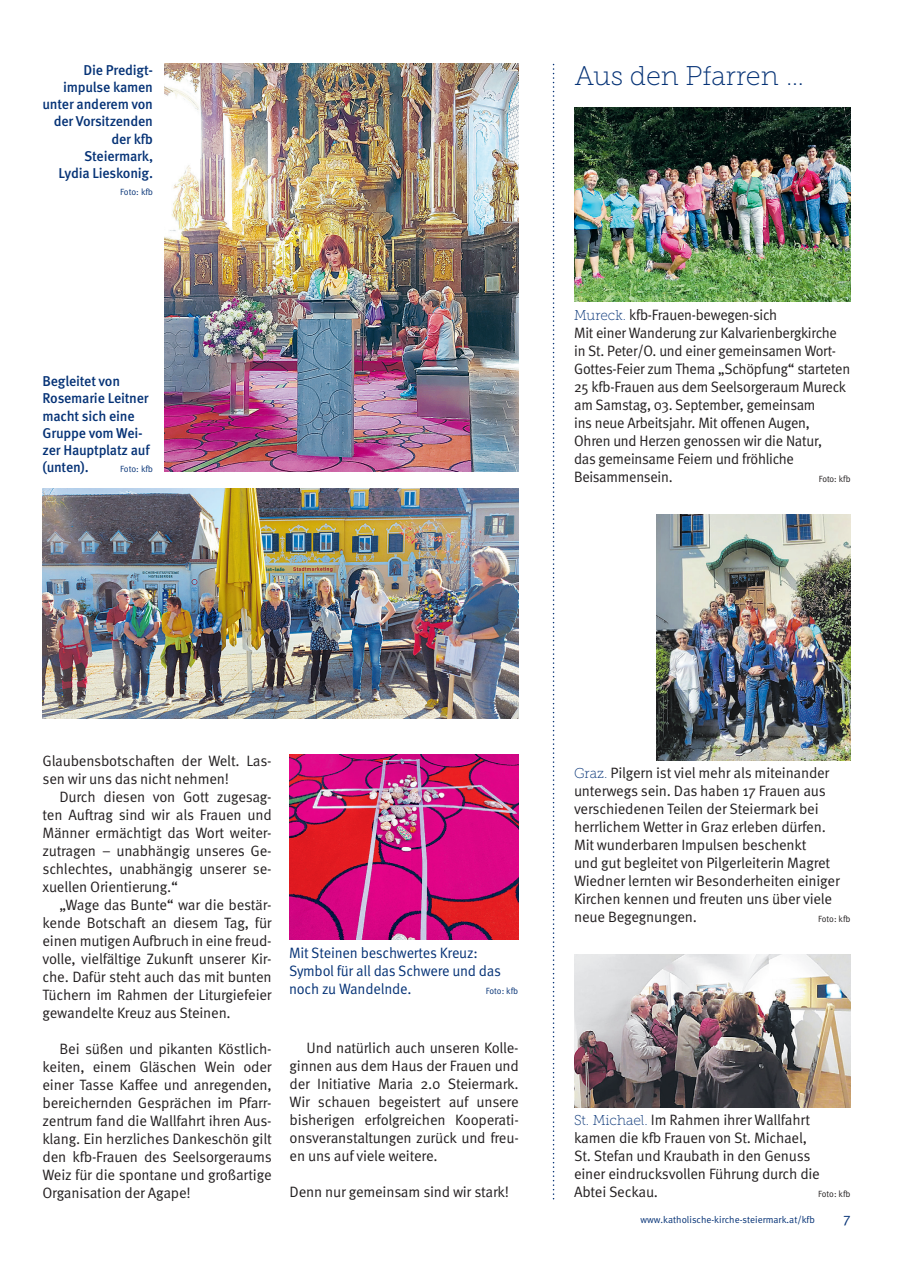
<style>
.page{position:relative;width:910px;height:1276px;background:#fff}
.page>*{position:absolute;margin:0;border:0;box-sizing:border-box;transform-origin:0 0}
.t1{font:27px "Museo Slab 100";color:#053276}
.t2{font:15px/18px "Meta OT Norm";letter-spacing:-.015em;color:#231f20;text-align:justify}
.t3{font:15px/18px "Meta Normal";letter-spacing:-.015em;color:#231f20;scale:.96 1}
.t4{font:15px/18px "Meta OT Norm";letter-spacing:-.015em;color:#053276;scale:.96 1}
.t5{font:500 14.25px/17.2px "Meta OT";letter-spacing:-.015em;color:#053276;text-align:right}
.t6{font:14.25px "Meta Normal";color:#053276}
.t7{font:9.75px "Meta Normal";color:#053276}
.t8{font:9px "Meta OT Norm";color:#231f20;scale:.96 1}
.t9{font:9px "Meta OT Norm";letter-spacing:-.005em;color:#053276}
.t10{font:9px "Meta Normal";color:#231f20;scale:.96 1}
.t11{font:9px "Meta OT Norm";letter-spacing:-.005em;color:#053276;scale:.96 1}
.s1{font-family:"Museo Slab 100";font-size:14.25px;color:#053276}
</style>
<div class="page">
<img style="left:553px;top:69px;width:2px;height:1131px">
<svg style="left:553px;top:64px;width:1px;height:1135px"></svg>
<img style="left:656px;top:514px;width:194px;height:246px">
<img style="left:574px;top:108px;width:276px;height:194px">
<img style="left:574px;top:955px;width:276px;height:152px">
<img style="left:164px;top:64px;width:355px;height:407px">
<img style="left:43px;top:488px;width:476px;height:231px">
<img style="left:289px;top:755px;width:230px;height:184px">
<p class="t5" style="left:43px;top:61px;width:112px">Die Predigt&shy;impulse kamen unter anderem von der Vorsitzenden der kfb<br>Steiermark,<br>Lydia Lieskonig.</p>
<p class="t9" style="left:120px;top:187px;width:35px">Foto: kfb</p>
<p class="t5" style="left:43px;top:373px;width:109px;text-align:left">Begleitet von<br>Rosemarie Leitner macht sich eine<br>Gruppe vom Wei&shy;zer Hauptplatz auf (unten).</p>
<p class="t9" style="left:120px;top:464px;width:35px">Foto: kfb</p>
<h1 class="t1" style="left:575px;top:61px;width:231px">Aus den Pfarren …</h1>
<p class="t3" style="left:574px;top:306px;width:289px"><span class="s1">Mureck.</span> kfb-Frauen-bewegen-sich<br>Mit einer Wanderung zur Kalvarienbergkirche in St. Peter/O. und einer gemeinsamen Wort-Gottes-Feier zum Thema „Schöpfung“ starteten 25 kfb-Frauen aus dem Seelsorgeraum Mureck am Samstag, 03. September, gemeinsam<br>ins neue Arbeitsjahr. Mit offenen Augen,<br>Ohren und Herzen genossen wir die Natur,<br>das gemeinsame Feiern und fröhliche Beisammensein.</p>
<p class="t10" style="left:819px;top:474px;width:35px">Foto: kfb</p>
<p class="t2" style="left:43px;top:752px;width:231px">Glaubensbotschaften der Welt. Las&shy;sen wir uns das nicht nehmen!</p>
<p class="t2" style="left:43px;top:788px;width:231px;text-indent:17px">Durch diesen von Gott zugesag&shy;ten Auftrag sind wir als Frauen und Männer ermächtigt das Wort weiter&shy;zutragen – unabhängig unseres Ge&shy;schlechtes, unabhängig unserer se&shy;xuellen Orientierung.“</p>
<p class="t2" style="left:43px;top:896px;width:231px;text-indent:17px">„Wage das Bunte“ war die bestär&shy;kende Botschaft an diesem Tag, für einen mutigen Aufbruch in eine freud&shy;volle, vielfältige Zukunft unserer Kir&shy;che. Dafür steht auch das mit bunten Tüchern im Rahmen der Liturgiefeier gewandelte Kreuz aus Steinen.</p>
<p class="t2" style="left:43px;top:1040px;width:231px;text-indent:17px">Bei süßen und pikanten Köstlich&shy;keiten, einem Gläschen Wein oder einer Tasse Kaffee und anregenden, bereichernden Gesprächen im Pfarr&shy;zentrum fand die Wallfahrt ihren Aus&shy;klang. Ein herzliches Dankeschön gilt den kfb-Frauen des Seelsorgeraums Weiz für die spontane und großartige Organisation der Agape!</p>
<p class="t2" style="left:290px;top:1039px;width:231px;text-indent:17px">Und natürlich auch unseren Kolle&shy;ginnen aus dem Haus der Frauen und der Initiative Maria 2.0 Steiermark.<br>Wir schauen begeistert auf unsere bisherigen erfolgreichen Kooperati&shy;onsveranstaltungen zurück und freu&shy;en uns auf viele weitere.</p>
<p class="t4" style="left:289px;top:944px;width:222px">Mit Steinen beschwertes Kreuz:<br>Symbol für all das Schwere und das noch zu Wandelnde.</p>
<p class="t11" style="left:486px;top:985px;width:35px">Foto: kfb</p>
<p class="t2" style="left:290px;top:1183px;width:221px">Denn nur gemeinsam sind wir stark!</p>
<p class="t2" style="left:574px;top:764px;width:267px;text-align:left"><span class="s1">Graz.</span> Pilgern ist viel mehr als miteinander unterwegs sein. Das haben 17 Frauen aus verschiedenen Teilen der Steiermark bei herrlichem Wetter in Graz erleben dürfen.<br>Mit wunderbaren Impulsen beschenkt<br>und gut begleitet von Pilgerleiterin Magret Wiedner lernten wir Besonderheiten einiger Kirchen kennen und freuten uns über viele neue Begegnungen.</p>
<p class="t8" style="left:818px;top:913px;width:35px">Foto: kfb</p>
<p class="t2" style="left:574px;top:1111px;width:247px;text-align:left"><span class="s1">St. Michael.</span> Im Rahmen ihrer Wallfahrt kamen die kfb Frauen von St. Michael, St. Stefan und Kraubath in den Genuss einer eindrucksvollen Führung durch die Abtei Seckau.</p>
<p class="t8" style="left:818px;top:1188px;width:35px">Foto: kfb</p>
<p class="t7" style="left:640px;top:1213px;width:176px">www.katholische-kirche-steiermark.at/kfb</p>
<p class="t6" style="left:843px;top:1209px;width:9px">7</p>
</div>
